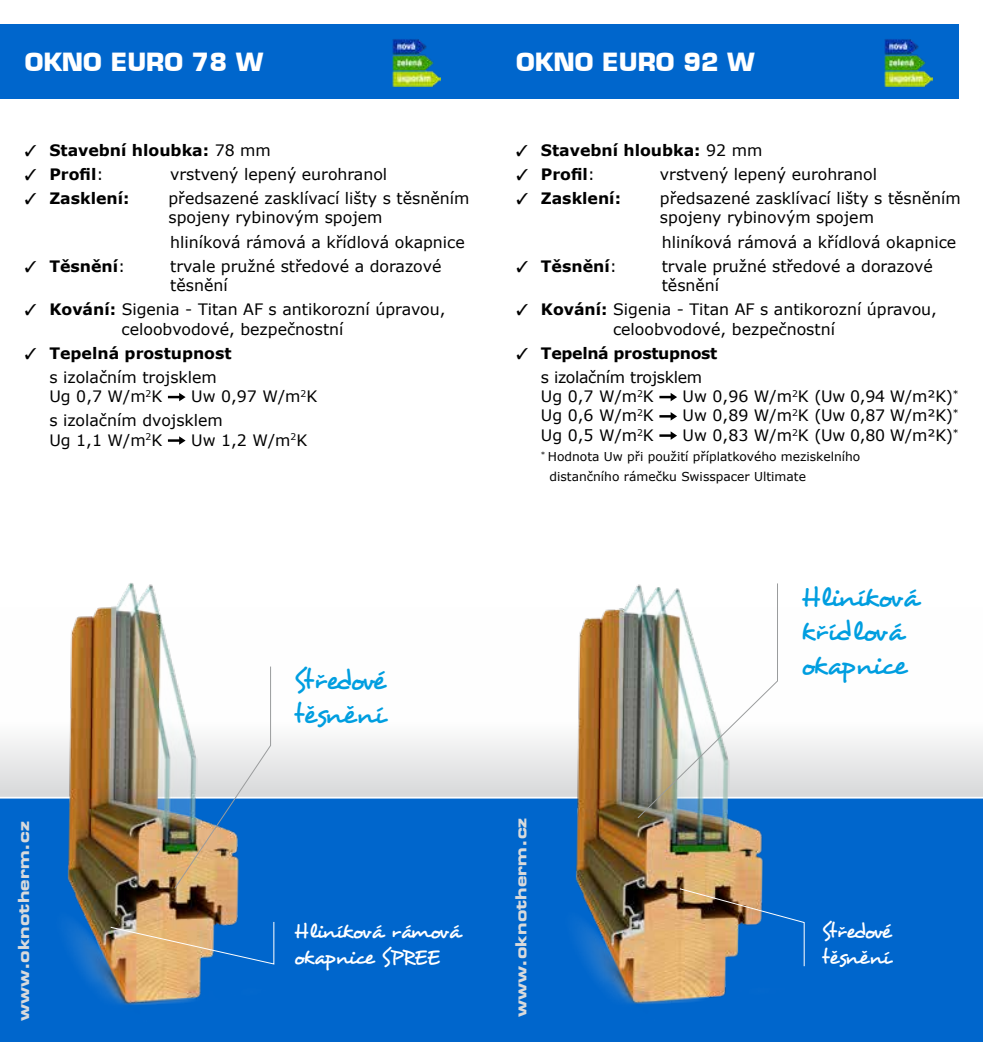
<style>
.page{position:relative;width:983px;height:1042px;background:#fff}
.page>*{position:absolute;margin:0;border:0;box-sizing:border-box;transform-origin:0 0}
.t1{font:28px/33.6px "Desyrel";letter-spacing:-.035em;color:#009ee0}
.t2{font:28px/33.6px "Desyrel";color:#009ee0}
.t3{font:700 24.5px "Eurostile LT";color:#fff}
.t4{font:21.35px/25.6px "Desyrel";letter-spacing:-.04em;color:#fff}
.t5{font:21.35px/25.6px "Desyrel";color:#fff}
.t6{font:15.75px/19.2px "Verdana";color:#000}
.t7{font:700 15.75px/24.2px "Verdana";color:#000}
.t8{font:15.75px/19.2px "Verdana";letter-spacing:-.02em;color:#000}
.t9{font:700 15.75px "Verdana";letter-spacing:-.02em;color:#000}
.t10{font:15.4px "Eurostile CE Bold Extended Two";color:#d9dadb}
.t11{font:12.25px/19.2px "Verdana";color:#000}
.s1{font-weight:400}
.s2{font-weight:700}
</style>
<div class="page">
<div style="left:0;top:608px;width:982px;height:190px;background:linear-gradient(to bottom,#fff,#e5e5e6)"></div>
<div style="left:0;top:797px;width:982px;height:245px;background:#06c"></div>
<hr style="left:0;top:797px;width:982px;height:1px;background:#fff">
<div style="left:0;top:25px;width:957px;height:74px;background:#06c"></div>
<img style="left:393px;top:39px;width:47px;height:47px">
<img style="left:884px;top:39px;width:47px;height:47px">
<svg style="left:168px;top:393px;width:17px;height:8px"></svg>
<svg style="left:168px;top:436px;width:17px;height:9px"></svg>
<svg style="left:659px;top:393px;width:18px;height:8px"></svg>
<svg style="left:659px;top:412px;width:18px;height:8px"></svg>
<svg style="left:659px;top:431px;width:18px;height:9px"></svg>
<img style="left:17px;top:583px;width:279px;height:422px">
<img style="left:525px;top:588px;width:283px;height:416px">
<svg style="left:173px;top:666px;width:98px;height:223px"></svg>
<img style="left:110px;top:921px;width:165px;height:44px">
<svg style="left:678px;top:887px;width:126px;height:80px"></svg>
<img style="left:636px;top:583px;width:142px;height:236px">
<h2 class="t3" style="left:25px;top:47px;width:240px">OKNO EURO 78 W</h2>
<h2 class="t3" style="left:516px;top:47px;width:240px">OKNO EURO 92 W</h2>
<p class="t7" style="left:49px;top:138px;width:223px">Stavební hloubka: <span class="s1">78 mm<br></span>Profil<span class="s1">:</span></p>
<p class="t6" style="left:170px;top:164px;width:218px">vrstvený lepený eurohranol</p>
<p class="t7" style="left:49px;top:186px;width:82px">Zasklení:</p>
<p class="t6" style="left:168px;top:189px;width:302px">předsazené zasklívací lišty s těsněním spojeny rybinovým spojem</p>
<p class="t6" style="left:170px;top:232px;width:296px">hliníková rámová a křídlová okapnice</p>
<p class="t7" style="left:49px;top:254px;width:77px">Těsnění<span class="s1">:</span></p>
<p class="t6" style="left:170px;top:256px;width:272px">trvale pružné středové a dorazové těsnění</p>
<p class="t6" style="left:121px;top:300px;width:325px;text-indent:-72px"><span class="s2">Kování:</span> Sigenia - Titan AF s antikorozní úpravou, celoobvodové, bezpečnostní</p>
<p class="t7" style="left:49px;top:341px;width:184px">Tepelná prostupnost</p>
<p class="t6" style="left:49px;top:367px;width:169px">s izolačním trojsklem<br>Ug 0,7 W/m<sup>2</sup>K</p>
<p class="t6" style="left:49px;top:384px;width:269px;line-height:24.2px;text-indent:142px">Uw 0,97 W/m<sup>2</sup>K s izolačním dvojsklem</p>
<p class="t6" style="left:49px;top:430px;width:114px">Ug 1,1 W/m<sup>2</sup>K</p>
<p class="t6" style="left:191px;top:430px;width:118px">Uw 1,2 W/m<sup>2</sup>K</p>
<p class="t10" style="left:14px;top:1021px;width:201px;rotate:-90deg">www.oknotherm.cz</p>
<h1 class="t2" style="left:293px;top:664px;width:93px">Středové těsnění</h1>
<h3 class="t4" style="left:293px;top:918px;width:169px">Hliníková rámová okapnice SPREE</h3>
<p class="t7" style="left:540px;top:138px;width:223px">Stavební hloubka: <span class="s1">92 mm<br></span>Profil<span class="s1">:</span></p>
<p class="t6" style="left:659px;top:164px;width:218px">vrstvený lepený eurohranol</p>
<p class="t7" style="left:540px;top:186px;width:82px">Zasklení:</p>
<p class="t6" style="left:659px;top:189px;width:302px">předsazené zasklívací lišty s těsněním spojeny rybinovým spojem</p>
<p class="t6" style="left:661px;top:232px;width:296px">hliníková rámová a křídlová okapnice</p>
<p class="t7" style="left:540px;top:254px;width:77px">Těsnění<span class="s1">:</span></p>
<p class="t6" style="left:661px;top:256px;width:272px">trvale pružné středové a dorazové těsnění</p>
<p class="t6" style="left:613px;top:300px;width:325px;text-indent:-72px"><span class="s2">Kování:</span> Sigenia - Titan AF s antikorozní úpravou, celoobvodové, bezpečnostní</p>
<p class="t9" style="left:540px;top:342px;width:178px">Tepelná prostupnost</p>
<p class="t8" style="left:540px;top:367px;width:163px">s izolačním trojsklem<br>Ug 0,7 W/m<sup>2</sup>K</p>
<p class="t8" style="left:682px;top:387px;width:277px">Uw 0,96 W/m<sup>2</sup>K (Uw 0,94 W/m²K)<sup>*</sup></p>
<p class="t6" style="left:540px;top:406px;width:114px">Ug 0,6 W/m<sup>2</sup>K</p>
<p class="t8" style="left:682px;top:406px;width:277px">Uw 0,89 W/m<sup>2</sup>K (Uw 0,87 W/m²K)<sup>*</sup></p>
<p class="t6" style="left:540px;top:425px;width:114px">Ug 0,5 W/m<sup>2</sup>K</p>
<p class="t8" style="left:682px;top:425px;width:277px">Uw 0,83 W/m<sup>2</sup>K (Uw 0,80 W/m²K)<sup>*</sup></p>
<p class="t11" style="left:549px;top:447px;width:312px;text-indent:-9px"><sup>*</sup> Hodnota Uw při použití příplatkového meziskelního distančního rámečku Swisspacer Ultimate</p>
<h1 class="t1" style="left:800px;top:581px;width:120px">Hliníková křídlová okapnice</h1>
<p class="t10" style="left:511px;top:1017px;width:201px;rotate:-90deg">www.oknotherm.cz</p>
<h3 class="t5" style="left:821px;top:918px;width:71px">Středové těsnění</h3>
</div>
